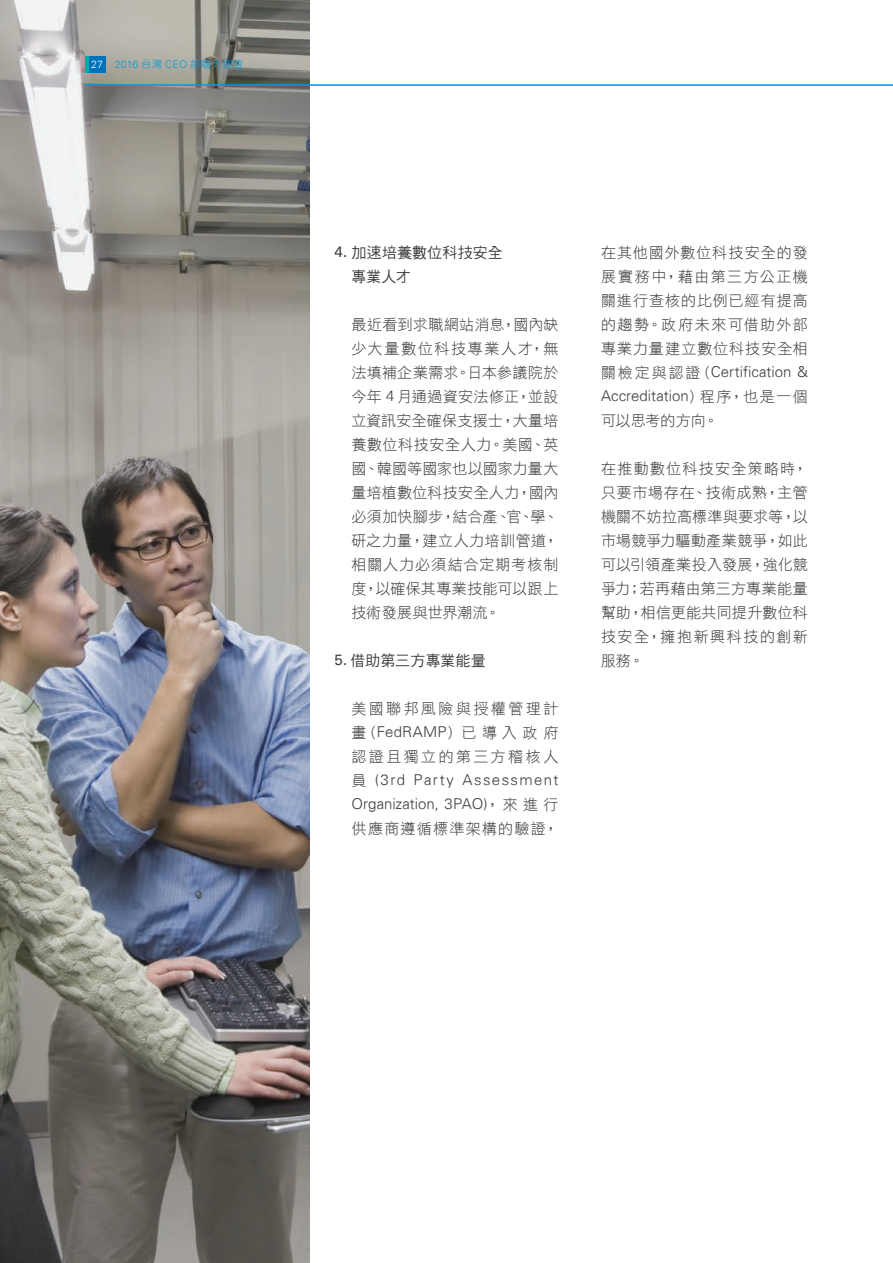
<style>
.page{position:relative;width:893px;height:1263px;background:#fff}
.page>*{position:absolute;margin:0;border:0;box-sizing:border-box;transform-origin:0 0}
.t1{font:15px/24px "DF Hei Lt HK BF";letter-spacing:.065em;color:#3e3e3f;text-align:justify}
.t2{font:300 15px/24px "Univers 45";letter-spacing:.085em;color:#3e3e3f}
.t3{font:300 15px/24px "Univers 45";letter-spacing:.005em;color:#3e3e3f}
.t4{font:15px/24px "DF Hei Md HK BF";letter-spacing:.01em;color:#3e3e3f}
.t5{font:15px "DF Hei Lt HK BF";letter-spacing:.085em;color:#3e3e3f}
.t6{font:15px "DF Hei Lt HK BF";letter-spacing:.005em;color:#3e3e3f}
.t7{font:300 10.5px "Universfor KPMG";letter-spacing:.015em;color:#009cdc}
.s1{color:#fff}
.s2{font-family:"Noto Sans CJ Ktc"}
.s3{font-family:"Univers 55 Roman"}
.s4{font-family:"Univers 45";font-weight:300}
.s5{font-family:"DF Hei Lt HK BF";font-weight:400}
</style>
<div class="page">
<img style="left:0;top:0;width:309px;height:1263px">
<div style="left:89px;top:56px;width:16px;height:16px;background:#0072bc"></div>
<hr style="left:85px;top:56px;width:4px;height:16px;background:#00afa8">
<hr style="left:85px;top:85px;width:808px;height:1px;background:#009cdc">
<p class="t7" style="left:91px;top:58px;width:154px"><span class="s1">27</span> 2016 <span class="s2">台灣</span> CEO <span class="s2">前瞻大調查</span></p>
<p class="t4" style="left:351px;top:240px;width:153px;text-indent:-17px"><span class="s3">4.</span> 加速培養數位科技安全專業人才</p>
<p class="t1" style="left:351px;top:312px;width:208px">最近看到求職網站消息，國內缺少大量數位科技專業人才，無法填補企業需求。日本參議院於今年 <span class="s4">4</span> 月通過資安法修正，並設立資訊安全確保支援士，大量培養數位科技安全人力。美國、英國、韓國等國家也以國家力量大量培植數位科技安全人力，國內必須加快腳步，結合產、官、學、研之力量，建立人力培訓管道，相關人力必須結合定期考核制度，以確保其專業技能可以跟上技術發展與世界潮流。</p>
<p class="t4" style="left:334px;top:648px;width:153px"><span class="s3">5.</span> 借助第三方專業能量</p>
<p class="t1" style="left:351px;top:696px;width:208px">美國聯邦風險與授權管理計畫（<span class="s4">FedRAMP</span>）已導入政府認證且獨立的第三方稽核人</p>
<p class="t2" style="left:351px;top:767px;width:208px"><span class="s5">員</span> (3rd Party Assessment<br>Organization, 3PAO)<span class="s5">，來進行</span></p>
<p class="t5" style="left:351px;top:820px;width:208px">供應商遵循標準架構的驗證，</p>
<p class="t1" style="left:601px;top:240px;width:208px">在其他國外數位科技安全的發展實務中，藉由第三方公正機關進行查核的比例已經有提高的趨勢。政府未來可借助外部專業力量建立數位科技安全相</p>
<p class="t3" style="left:601px;top:359px;width:208px"><span class="s5">關檢定與認證（</span>Certification &amp;<br>Accreditation<span class="s5">）程序，也是一個</span></p>
<p class="t6" style="left:601px;top:412px;width:119px">可以思考的方向。</p>
<p class="t1" style="left:601px;top:456px;width:208px">在推動數位科技安全策略時，只要市場存在、技術成熟，主管機關不妨拉高標準與要求等，以市場競爭力驅動產業競爭，如此可以引領產業投入發展，強化競爭力；若再藉由第三方專業能量幫助，相信更能共同提升數位科技安全，擁抱新興科技的創新服務。</p>
</div>
